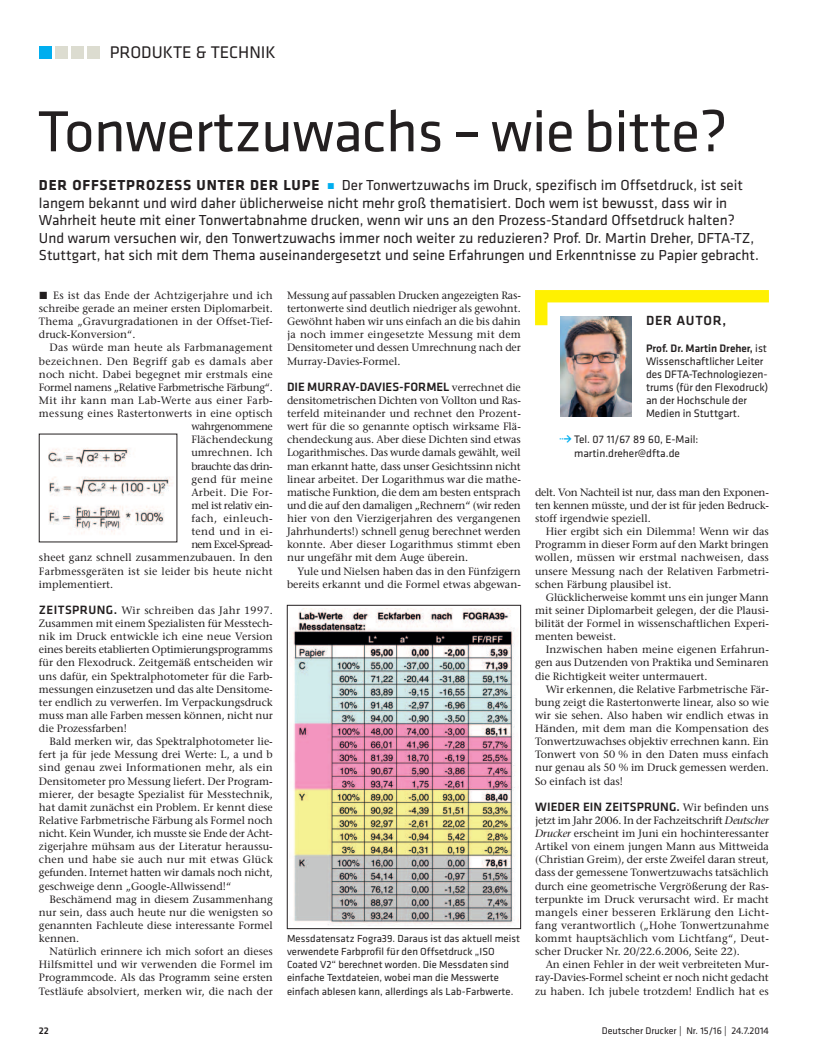
<style>
.page{position:relative;width:815px;height:1063px;background:#fff}
.page>*{position:absolute;margin:0;border:0;box-sizing:border-box;transform-origin:0 0}
.t1{font:60px "Klavika Basic";letter-spacing:-.01em;color:#231f20}
.t2{font:17.5px "Klavika Basic";color:#231f20}
.t3{font:15px/17.5px "Klavika Basic";color:#231f20}
.t4{font:500 13.75px "Klavika Basic";letter-spacing:.055em;color:#231f20}
.t5{font:500 12.5px "Klavika Basic";color:#231f20}
.t6{font:11.25px/13.1px "Klavika Basic";color:#231f20}
.t7{font:500 10.62px/13.1px "Stone Serif Std";color:#231f20;text-align:justify}
.t8{font:10.62px/13.1px "Klavika Basic";letter-spacing:.005em;color:#231f20}
.t9{font:500 10.62px "Stone Serif Std";letter-spacing:.035em;color:#231f20}
.t10{font:500 10.62px "Stone Serif Std";letter-spacing:.03em;color:#231f20}
.t11{font:500 10.62px "Stone Serif Std";letter-spacing:-.025em;color:#231f20}
.t12{font:500 10.62px "Stone Serif Std";letter-spacing:.02em;color:#231f20}
.t13{font:500 10.62px "Stone Serif Std";letter-spacing:-.035em;color:#231f20}
.t14{font:500 10.62px "Stone Serif Std";letter-spacing:-.045em;color:#231f20}
.t15{font:500 10.62px "Stone Serif Std";letter-spacing:-.055em;color:#231f20}
.t16{font:500 10.62px "Stone Serif Std";letter-spacing:-.04em;color:#231f20}
.t17{font:10px "Klavika Basic";color:#231f20}
.t18{font:500 10px "Klavika Basic";color:#231f20}
.s1{font-weight:700}
.s2{font-family:"The Sans Extra Bold Expert";font-size:8.75px;color:#00aeef}
.s3{font-family:"The Sans Extra Bold Expert";font-weight:400}
.s4{font-family:"Klavika Basic";font-size:12.5px}
.s5{font-family:"Stone Serif Std";font-size:10.62px}
.s6{font-weight:500}
.s7{font-family:"Auto Scape";font-size:10.62px;color:#00aeef}
.s8{font-style:italic}
</style>
<div class="page">
<div style="left:39px;top:46px;width:12px;height:12px;background:#00aeef"></div>
<div style="left:55px;top:46px;width:12px;height:12px;background:#dcdcd0"></div>
<div style="left:71px;top:46px;width:12px;height:12px;background:#dcdcd0"></div>
<div style="left:87px;top:46px;width:12px;height:12px;background:#dcdcd0"></div>
<img style="left:561px;top:325px;width:71px;height:92px">
<svg style="left:535px;top:290px;width:234px;height:35px"></svg>
<img style="left:48px;top:448px;width:125px;height:86px">
<img style="left:292px;top:608px;width:227px;height:318px">
<div style="left:287px;top:605px;width:234px;height:324px;border:1px solid #231f20"></div>
<h2 class="t2" style="left:110px;top:46px;width:167px">PRODUKTE &amp; TECHNIK</h2>
<h1 class="t1" style="left:38px;top:109px;width:692px">Tonwertzuwachs – wie bitte?</h1>
<p class="t3" style="left:39px;top:178px;width:721px"><span class="s1">DER OFFSETPROZESS UNTER DER LUPE</span> <span class="s2">ó</span> Der Tonwertzuwachs im Druck, spezifisch im Offsetdruck, ist seit langem bekannt und wird daher üblicherweise nicht mehr groß thematisiert. Doch wem ist bewusst, dass wir in Wahrheit heute mit einer Tonwertabnahme drucken, wenn wir uns an den Prozess-Standard Offsetdruck halten?<br>Und warum versuchen wir, den Tonwertzuwachs immer noch weiter zu reduzieren? Prof. Dr. Martin Dreher, DFTA-TZ, Stuttgart, hat sich mit dem Thema auseinandergesetzt und seine Erfahrungen und Erkenntnisse zu Papier gebracht.</p>
<p class="t7" style="left:39px;top:290px;width:235px"><span class="s3">ó</span> Es ist das Ende der Achtzigerjahre und ich schreibe gerade an meiner ersten Diplomarbeit.<br>Thema „Gravurgradationen in der Offset-Tief&shy;druck-Konversion“.</p>
<p class="t7" style="left:50px;top:342px;width:225px">Das würde man heute als Farbmanagement</p>
<p class="t9" style="left:39px;top:357px;width:235px">bezeichnen. Den Begriff gab es damals aber</p>
<p class="t7" style="left:39px;top:369px;width:235px">noch nicht. Dabei begegnet mir erstmals eine</p>
<p class="t11" style="left:39px;top:383px;width:235px">Formel namens „Relative Farbmetrische Färbung“.</p>
<p class="t10" style="left:39px;top:396px;width:235px">Mit ihr kann man Lab-Werte aus einer Farb -</p>
<p class="t7" style="left:39px;top:408px;width:235px">mes sung eines Rastertonwerts in eine optisch</p>
<p class="t16" style="left:191px;top:422px;width:83px">wahrgenommene</p>
<p class="t7" style="left:191px;top:434px;width:83px">Flä chen deckung</p>
<p class="t7" style="left:191px;top:447px;width:83px">um rechnen. Ich</p>
<p class="t14" style="left:191px;top:462px;width:83px">brauchte das drin-</p>
<p class="t9" style="left:191px;top:475px;width:83px">gend für meine</p>
<p class="t10" style="left:191px;top:488px;width:83px">Arbeit. Die For-</p>
<p class="t13" style="left:191px;top:501px;width:83px">mel ist relativ ein-</p>
<p class="t9" style="left:191px;top:514px;width:83px">fach, einleuch-</p>
<p class="t9" style="left:191px;top:527px;width:83px">tend und in ei -</p>
<p class="t15" style="left:191px;top:540px;width:83px">nem Excel-Spread -</p>
<p class="t7" style="left:39px;top:552px;width:235px">sheet ganz schnell zusammenzubauen. In den</p>
<p class="t12" style="left:39px;top:567px;width:235px">Farbmessgeräten ist sie leider bis heute nicht</p>
<p class="t7" style="left:39px;top:579px;width:76px">implementiert.</p>
<p class="t7" style="left:39px;top:605px;width:235px"><span class="s4">ZEITSPRUNG.</span> Wir schreiben das Jahr 1997.<br>Zusammen mit einem Spezialisten für Messtech&shy;nik im Druck entwickle ich eine neue Version eines bereits etablierten Optimierungsprogramms für den Flexodruck. Zeitgemäß entscheiden wir uns dafür, ein Spektralphotometer für die Farb&shy;messungen einzusetzen und das alte Densitome&shy;ter endlich zu verwerfen. Im Verpackungsdruck muss man alle Farben messen können, nicht nur die Prozessfarben!</p>
<p class="t7" style="left:39px;top:736px;width:235px;text-indent:11px">Bald merken wir, das Spektralphotometer lie&shy;fert ja für jede Messung drei Werte: L, a und b sind genau zwei Informationen mehr, als ein Densitometer pro Messung liefert. Der Program&shy;mierer, der besagte Spezialist für Messtechnik, hat damit zunächst ein Problem. Er kennt diese Relative Farbmetrische Färbung als Formel noch nicht. Kein Wunder, ich musste sie Ende der Acht&shy;zigerjahre mühsam aus der Literatur heraussu&shy;chen und habe sie auch nur mit etwas Glück gefunden. Internet hatten wir damals noch nicht, geschweige denn „Google-Allwissend!“</p>
<p class="t7" style="left:39px;top:894px;width:235px;text-indent:11px">Beschämend mag in diesem Zusammenhang nur sein, dass auch heute nur die wenigsten so genannten Fachleute diese interessante Formel kennen.</p>
<p class="t7" style="left:39px;top:946px;width:235px;text-indent:11px">Natürlich erinnere ich mich sofort an dieses Hilfsmittel und wir verwenden die Formel im Programmcode. Als das Programm seine ersten Testläufe absolviert, merken wir, die nach der</p>
<p class="t7" style="left:287px;top:290px;width:235px">Messung auf passablen Drucken angezeigten Ras&shy;tertonwerte sind deutlich niedriger als gewohnt.<br>Gewöhnt haben wir uns einfach an die bis dahin ja noch immer eingesetzte Messung mit dem Densitometer und dessen Umrechnung nach der Murray-Davies-Formel.</p>
<p class="t5" style="left:287px;top:382px;width:235px">DIE MURRAY-DAVIES-FORMEL <span class="s5">verrechnet die</span></p>
<p class="t7" style="left:287px;top:395px;width:235px">densitometrischen Dichten von Vollton und Ras&shy;terfeld miteinander und rechnet den Prozent&shy;wert für die so genannte optisch wirksame Flä&shy;chendeckung aus. Aber diese Dichten sind etwas Logarithmisches. Das wurde damals gewählt, weil man erkannt hatte, dass unser Gesichtssinn nicht linear arbeitet. Der Logarithmus war die mathe&shy;matische Funktion, die dem am besten entsprach und die auf den damaligen „Rechnern“ (wir reden hier von den Vierzigerjahren des vergangenen Jahrhunderts!) schnell genug berechnet werden konnte. Aber dieser Logarithmus stimmt eben nur ungefähr mit dem Auge überein.</p>
<p class="t7" style="left:287px;top:565px;width:235px;text-align:right">Yule und Nielsen haben das in den Fünfzigern bereits erkannt und die Formel etwas abgewan-</p>
<p class="t4" style="left:646px;top:316px;width:82px">DER AUTOR,</p>
<p class="t6" style="left:646px;top:342px;width:124px"><span class="s6">Prof. Dr. Martin Dreher,</span> ist<br>Wissenschaftlicher Leiter des DFTA-Technologiezen&shy;trums (für den Flexodruck) an der Hochschule der<br>Medien in Stuttgart.</p>
<p class="t6" style="left:560px;top:434px;width:140px;text-align:center"><span class="s7">≈</span> Tel. 07 11/67 89 60, E-Mail: martin.dreher@dfta.de</p>
<p class="t7" style="left:535px;top:487px;width:235px">delt. Von Nachteil ist nur, dass man den Exponen&shy;ten kennen müsste, und der ist für jeden Bedruck&shy;stoff irgendwie speziell.</p>
<p class="t7" style="left:535px;top:526px;width:235px;text-indent:11px">Hier ergibt sich ein Dilemma! Wenn wir das Programm in dieser Form auf den Markt bringen wollen, müssen wir erstmal nachweisen, dass unsere Messung nach der Relativen Farbmetri&shy;schen Färbung plausibel ist.</p>
<p class="t7" style="left:535px;top:592px;width:235px;text-indent:11px">Glücklicherweise kommt uns ein junger Mann mit seiner Diplomarbeit gelegen, der die Plausi&shy;bilität der Formel in wissenschaftlichen Experi&shy;menten beweist.</p>
<p class="t7" style="left:535px;top:644px;width:235px;text-indent:11px">Inzwischen haben meine eigenen Erfahrun&shy;gen aus Dutzenden von Praktika und Seminaren die Richtigkeit weiter untermauert.</p>
<p class="t7" style="left:535px;top:684px;width:235px;text-indent:11px">Wir erkennen, die Relative Farbmetrische Fär&shy;bung zeigt die Rastertonwerte linear, also so wie wir sie sehen. Also haben wir endlich etwas in Händen, mit dem man die Kompensation des Tonwertzuwachses objektiv errechnen kann. Ein Tonwert von 50 % in den Daten muss einfach nur genau als 50 % im Druck gemessen werden.<br>So einfach ist das!</p>
<p class="t5" style="left:535px;top:802px;width:235px">WIEDER EIN ZEITSPRUNG. <span class="s5">Wir befinden uns</span></p>
<p class="t7" style="left:535px;top:815px;width:235px">jetzt im Jahr 2006. In der Fachzeitschrift <span class="s8">Deutscher Drucker</span> erscheint im Juni ein hochinteressanter Artikel von einem jungen Mann aus Mittweida (Christian Greim), der erste Zweifel daran streut, dass der gemessene Tonwertzuwachs tatsächlich durch eine geometrische Vergrößerung der Ras&shy;terpunkte im Druck verursacht wird. Er macht mangels einer besseren Erklärung den Licht - fang verantwortlich („Hohe Tonwertzunahme kommt hauptsächlich vom Lichtfang“, Deut&shy;scher Drucker Nr. 20/22.6.2006, Seite 22).</p>
<p class="t7" style="left:535px;top:959px;width:235px;text-indent:11px">An einen Fehler in der weit verbreiteten Mur&shy;ray-Davies-Formel scheint er noch nicht gedacht zu haben. Ich jubele trotzdem! Endlich hat es</p>
<p class="t8" style="left:287px;top:933px;width:235px">Messdatensatz Fogra39. Daraus ist das aktuell meist verwendete Farbprofil für den Offsetdruck „ISO Coated V2“ berechnet worden. Die Messdaten sind einfache Textdateien, wobei man die Messwerte einfach ablesen kann, allerdings als Lab-Farbwerte.</p>
<p class="t18" style="left:39px;top:1027px;width:12px">22</p>
<p class="t17" style="left:602px;top:1027px;width:169px">Deutscher Drucker | Nr. 15/16 | 24.7.2014</p>
</div>
